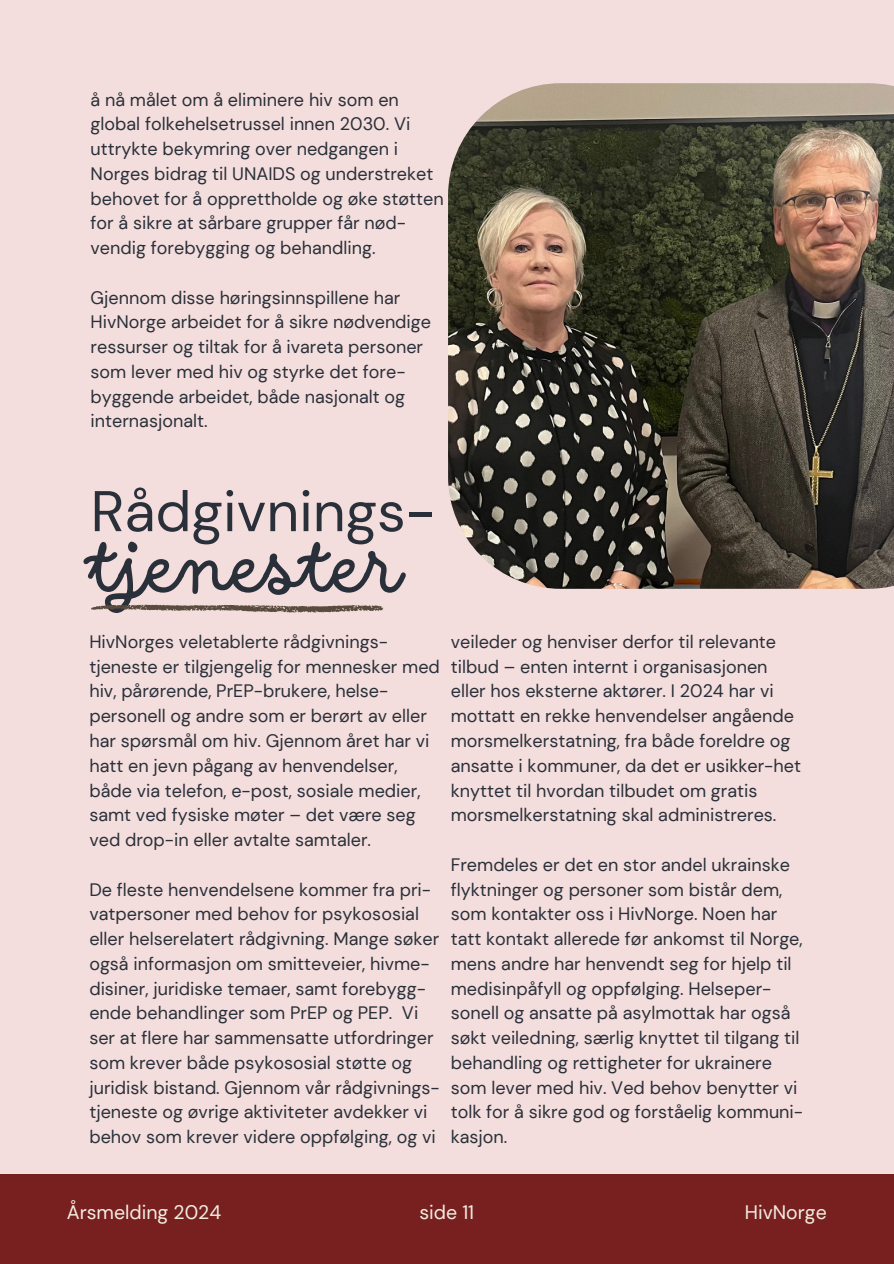
<style>
.page{position:relative;width:894px;height:1264px;background:#fff}
.page>*{position:absolute;margin:0;border:0;box-sizing:border-box;transform-origin:0 0}
.t1{font:75px "DO Script Regular";color:#293039}
.t2{font:57.15px "DM Sans";color:#293039}
.t3{font:19.5px "DM Sans";color:#f3ede0}
.t4{font:18px/24.8px "DM Sans";color:#293039}
</style>
<div class="page">
<div style="left:0;top:0;width:893px;height:1263px;background:#f4dddd"></div>
<div style="left:0;top:1174px;width:893px;height:89px;background:#782020"></div>
<svg style="left:91px;top:604px;width:292px;height:9px"></svg>
<img style="left:448px;top:83px;width:445px;height:506px">
<p class="t4" style="left:91px;top:87px;width:354px">å nå målet om å eliminere hiv som en global folkehelsetrussel innen 2030. Vi uttrykte bekymring over nedgangen i Norges bidrag til UNAIDS og understreket behovet for å opprettholde og øke støtten for å sikre at sårbare grupper får nød&shy;vendig forebygging og behandling.</p>
<p class="t4" style="left:91px;top:285px;width:342px">Gjennom disse høringsinnspillene har HivNorge arbeidet for å sikre nødvendige ressurser og tiltak for å ivareta personer som lever med hiv og styrke det fore&shy;byggende arbeidet, både nasjonalt og internasjonalt.</p>
<h2 class="t2" style="left:91px;top:474px;width:346px">Rådgivnings-</h2>
<h1 class="t1" style="left:91px;top:524px;width:314px">tjenester</h1>
<p class="t4" style="left:89px;top:629px;width:352px">HivNorges veletablerte rådgivnings&shy;tjeneste er tilgjengelig for mennesker med hiv, pårørende, PrEP-brukere, helse&shy;personell og andre som er berørt av eller har spørsmål om hiv. Gjennom året har vi hatt en jevn pågang av henvendelser, både via telefon, e-post, sosiale medier, samt ved fysiske møter – det være seg ved drop-in eller avtalte samtaler.</p>
<p class="t4" style="left:89px;top:877px;width:352px">De fleste henvendelsene kommer fra pri&shy;vatpersoner med behov for psykososial eller helserelatert rådgivning. Mange søker også informasjon om smitteveier, hivme&shy;disiner, juridiske temaer, samt forebygg&shy;ende behandlinger som PrEP og PEP. Vi ser at flere har sammensatte utfordringer som krever både psykososial støtte og juridisk bistand. Gjennom vår rådgivnings&shy;tjeneste og øvrige aktiviteter avdekker vi behov som krever videre oppfølging, og vi</p>
<p class="t4" style="left:450px;top:629px;width:351px">veileder og henviser derfor til relevante tilbud – enten internt i organisasjonen eller hos eksterne aktører. I 2024 har vi mottatt en rekke henvendelser angående morsmelkerstatning, fra både foreldre og ansatte i kommuner, da det er usikker-het knyttet til hvordan tilbudet om gratis morsmelkerstatning skal administreres.</p>
<p class="t4" style="left:450px;top:852px;width:354px">Fremdeles er det en stor andel ukrainske flyktninger og personer som bistår dem, som kontakter oss i HivNorge. Noen har tatt kontakt allerede før ankomst til Norge, mens andre har henvendt seg for hjelp til medisinpåfyll og oppfølging. Helseper&shy;sonell og ansatte på asylmottak har også søkt veiledning, særlig knyttet til tilgang til behandling og rettigheter for ukrainere som lever med hiv. Ved behov benytter vi tolk for å sikre god og forståelig kommuni&shy;kasjon.</p>
<p class="t3" style="left:67px;top:1199px;width:156px">Årsmelding 2024</p>
<p class="t3" style="left:419px;top:1199px;width:56px">side 11</p>
<p class="t3" style="left:744px;top:1199px;width:83px">HivNorge</p>
</div>
